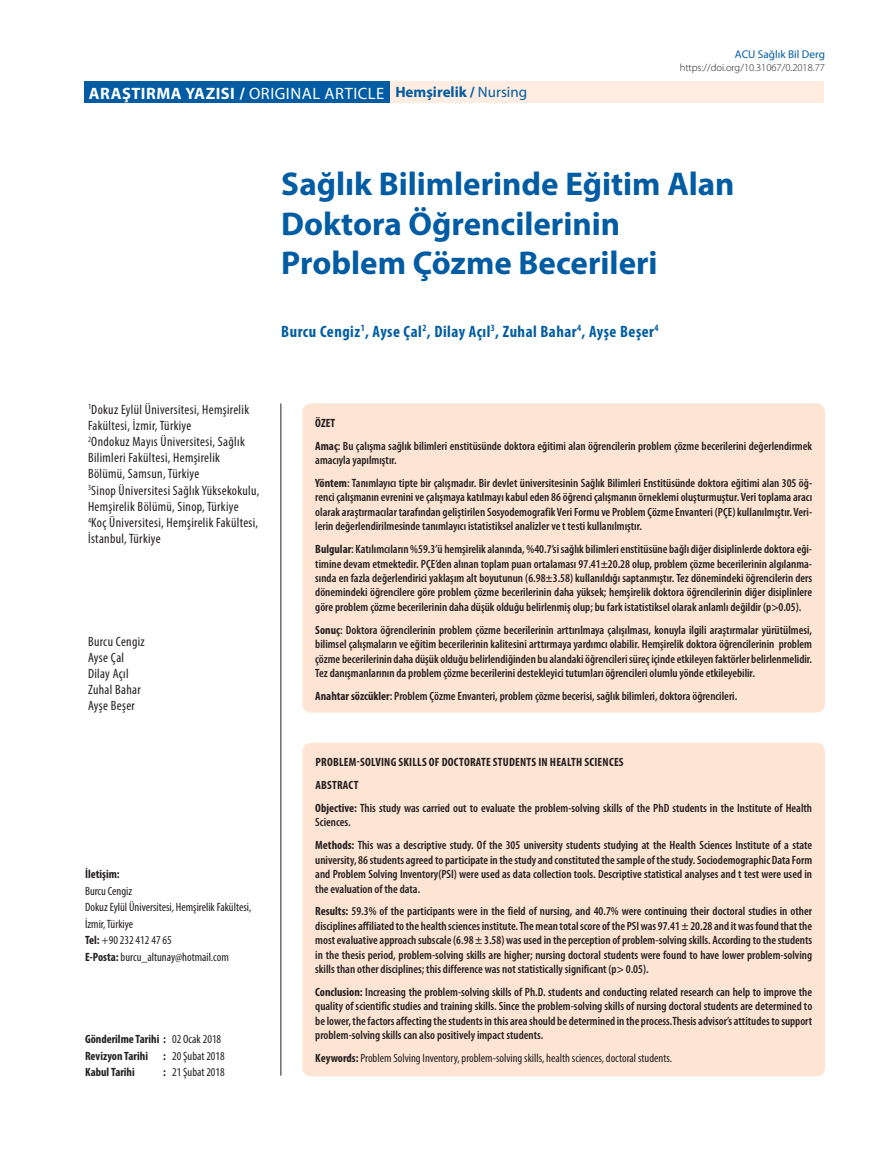
<style>
.page{position:relative;width:893px;height:1170px;background:#fff}
.page>*{position:absolute;margin:0;border:0;box-sizing:border-box;transform-origin:0 0}
.t1{font:700 33px/39.6px "Myriad Pro";color:#015ca3}
.t2{font:700 condensed 16.5px "Myriad Pro";letter-spacing:.03em;color:#015ca3}
.t3{font:700 16.5px "Myriad Pro";letter-spacing:.03em;color:#fff}
.t4{font:condensed 13.5px/16.2px "Myriad Pro";letter-spacing:.025em;color:#231f20}
.t5{font:600 condensed 12px/14.4px "Myriad Pro";color:#231f20;text-align:justify}
.t6{font:condensed 12px/16.5px "Myriad Pro";color:#231f20}
.t7{font:700 condensed 12px/16.5px "Myriad Pro";color:#231f20}
.t8{font:700 condensed 12px "Myriad Pro";letter-spacing:.02em;color:#231f20}
.t9{font:11.25px "Myriad Pro";color:#015ca3}
.t10{font:300 10.5px "Myriad Pro";color:#231f20}
.s1{font-weight:400}
.s2{font-size:15px;color:#015ca3}
.s3{font-weight:400;font-size:15px;color:#015ca3}
.s4{font-weight:700}
</style>
<div class="page">
<hr style="left:280px;top:403px;width:1px;height:672px;background:#231f20">
<div style="left:389px;top:82px;width:435px;height:21px;background:#feede0"></div>
<div style="left:84px;top:82px;width:305px;height:21px;background:#015ca3"></div>
<div style="left:302px;top:403px;width:523px;height:309px;background:#fee4d2;border-radius:9px"></div>
<div style="left:302px;top:742px;width:523px;height:334px;background:#fee4d2;border-radius:9px"></div>
<p class="t9" style="left:735px;top:47px;width:91px">ACU Sağlık Bil Derg</p>
<h2 class="t3" style="left:89px;top:82px;width:440px">ARAŞTIRMA YAZISI / <span class="s1">ORIGINAL ARTICLE</span> <span class="s2">Hemşirelik /</span> <span class="s3">Nursing</span></h2>
<p class="t10" style="left:680px;top:62px;width:147px">https://doi.org/10.31067/0.2018.77</p>
<h1 class="t1" style="left:281px;top:163px;width:455px">Sağlık Bilimlerinde Eğitim Alan<br>Doktora Öğrencilerinin<br>Problem Çözme Becerileri</h1>
<h2 class="t2" style="left:281px;top:321px;width:379px">Burcu Cengiz<sup>1</sup>, Ayse Çal<sup>2</sup>, Dilay Açıl<sup>3</sup>, Zuhal Bahar<sup>4</sup>, Ayşe Beşer<sup>4</sup></h2>
<p class="t4" style="left:88px;top:401px;width:173px"><sup>1</sup>Dokuz Eylül Üniversitesi, Hemşirelik Fakültesi, İzmir, Türkiye<br><sup>2</sup>Ondokuz Mayıs Üniversitesi, Sağlık Bilimleri Fakültesi, Hemşirelik Bölümü, Samsun, Türkiye<br><sup>3</sup>Sinop Üniversitesi Sağlık Yüksekokulu, Hemşirelik Bölümü, Sinop, Türkiye <sup>4</sup>Koç Üniversitesi, Hemşirelik Fakültesi, İstanbul, Türkiye</p>
<p class="t4" style="left:88px;top:632px;width:58px">Burcu Cengiz<br>Ayse Çal<br>Dilay Açıl<br>Zuhal Bahar<br>Ayşe Beşer</p>
<p class="t7" style="left:85px;top:865px;width:36px">İletişim:</p>
<p class="t6" style="left:85px;top:882px;width:168px">Burcu Cengiz<br>Dokuz Eylül Üniversitesi, Hemşirelik Fakültesi,<br>İzmir, Türkiye<br><span class="s4">Tel:</span> +90 232 412 47 65<br><span class="s4">E-Posta:</span> burcu_altunay@hotmail.com</p>
<p class="t7" style="left:85px;top:1030px;width:138px">Gönderilme Tarihi : <span class="s1">02 Ocak 2018<br></span>Revizyon Tarihi</p>
<p class="t6" style="left:163px;top:1047px;width:63px"><span class="s4">:</span> 20 Şubat 2018</p>
<p class="t7" style="left:85px;top:1063px;width:51px">Kabul Tarihi</p>
<p class="t6" style="left:163px;top:1063px;width:63px"><span class="s4">:</span> 21 Şubat 2018</p>
<p class="t5" style="left:315px;top:411px;width:498px;line-height:23px"><span class="s4">ÖZET<br>Amaç</span>: Bu çalışma sağlık bilimleri enstitüsünde doktora eğitimi alan öğrencilerin problem çözme becerilerini değerlendirmek</p>
<p class="t5" style="left:315px;top:449px;width:498px;line-height:23px">amacıyla yapılmıştır.<br><span class="s4">Yöntem</span>: Tanımlayıcı tipte bir çalışmadır. Bir devlet üniversitesinin Sağlık Bilimleri Enstitüsünde doktora eğitimi alan 305 öğ-</p>
<p class="t5" style="left:315px;top:490px;width:498px">renci çalışmanın evrenini ve çalışmaya katılmayı kabul eden 86 öğrenci çalışmanın örneklemi oluşturmuştur. Veri toplama aracı olarak araştırmacılar tarafından geliştirilen Sosyodemografik Veri Formu ve Problem Çözme Envanteri (PÇE) kullanılmıştır. Veri&shy;lerin değerlendirilmesinde tanımlayıcı istatistiksel analizler ve t testi kullanılmıştır.</p>
<p class="t5" style="left:315px;top:542px;width:498px"><span class="s4">Bulgular</span>: Katılımcıların %59.3’ü hemşirelik alanında, %40.7’si sağlık bilimleri enstitüsüne bağlı diğer disiplinlerde doktora eği&shy;timine devam etmektedir. PÇE’den alınan toplam puan ortalaması 97.41±20.28 olup, problem çözme becerilerinin algılanma&shy;sında en fazla değerlendirici yaklaşım alt boyutunun (6.98±3.58) kullanıldığı saptanmıştır. Tez dönemindeki öğrencilerin ders dönemindeki öğrencilere göre problem çözme becerilerinin daha yüksek; hemşirelik doktora öğrencilerinin diğer disiplinlere göre problem çözme becerilerinin daha düşük olduğu belirlenmiş olup; bu fark istatistiksel olarak anlamlı değildir (p&gt;0.05).</p>
<p class="t5" style="left:315px;top:622px;width:498px"><span class="s4">Sonuç</span>: Doktora öğrencilerinin problem çözme becerilerinin arttırılmaya çalışılması, konuyla ilgili araştırmalar yürütülmesi, bilimsel çalışmaların ve eğitim becerilerinin kalitesini arttırmaya yardımcı olabilir. Hemşirelik doktora öğrencilerinin problem çözme becerilerinin daha düşük olduğu belirlendiğinden bu alandaki öğrencileri süreç içinde etkileyen faktörler belirlenmelidir.<br>Tez danışmanlarının da problem çözme becerilerini destekleyici tutumları öğrencileri olumlu yönde etkileyebilir.</p>
<p class="t5" style="left:315px;top:688px;width:424px"><span class="s4">Anahtar sözcükler</span>: Problem Çözme Envanteri, problem çözme becerisi, sağlık bilimleri, doktora öğrencileri.</p>
<p class="t8" style="left:315px;top:754px;width:161px">Problem-Solving Skills of Doctorate</p>
<p class="t8" style="left:493px;top:754px;width:122px">Students in Health Sciences</p>
<p class="t5" style="left:315px;top:773px;width:498px;line-height:23px"><span class="s4">ABSTRACT<br>Objective:</span> This study was carried out to evaluate the problem-solving skills of the PhD students in the Institute of Health</p>
<p class="t5" style="left:315px;top:811px;width:498px;line-height:23px">Sciences.<br><span class="s4">Methods:</span> This was a descriptive study. Of the 305 university students studying at the Health Sciences Institute of a state</p>
<p class="t5" style="left:315px;top:852px;width:498px">university, 86 students agreed to participate in the study and constituted the sample of the study. Sociodemographic Data Form and Problem Solving Inventory(PSI) were used as data collection tools. Descriptive statistical analyses and t test were used in the evaluation of the data.</p>
<p class="t5" style="left:315px;top:904px;width:498px"><span class="s4">Results:</span> 59.3% of the participants were in the field of nursing, and 40.7% were continuing their doctoral studies in other disciplines affiliated to the health sciences institute. The mean total score of the PSI was 97.41 ± 20.28 and it was found that the most evaluative approach subscale (6.98 ± 3.58) was used in the perception of problem-solving skills. According to the students in the thesis period, problem-solving skills are higher; nursing doctoral students were found to have lower problem-solving skills than other disciplines; this difference was not statistically significant (p&gt; 0.05).</p>
<p class="t5" style="left:315px;top:984px;width:498px"><span class="s4">Conclusion:</span> Increasing the problem-solving skills of Ph.D. students and conducting related research can help to improve the quality of scientific studies and training skills. Since the problem-solving skills of nursing doctoral students are determined to be lower, the factors affecting the students in this area should be determined in the process.Thesis advisor’s attitudes to support problem-solving skills can also positively impact students.</p>
<p class="t6" style="left:315px;top:1049px;width:358px"><span class="s4">Keywords:</span> Problem Solving Inventory, problem-solving skills, health sciences, doctoral students.</p>
</div>
